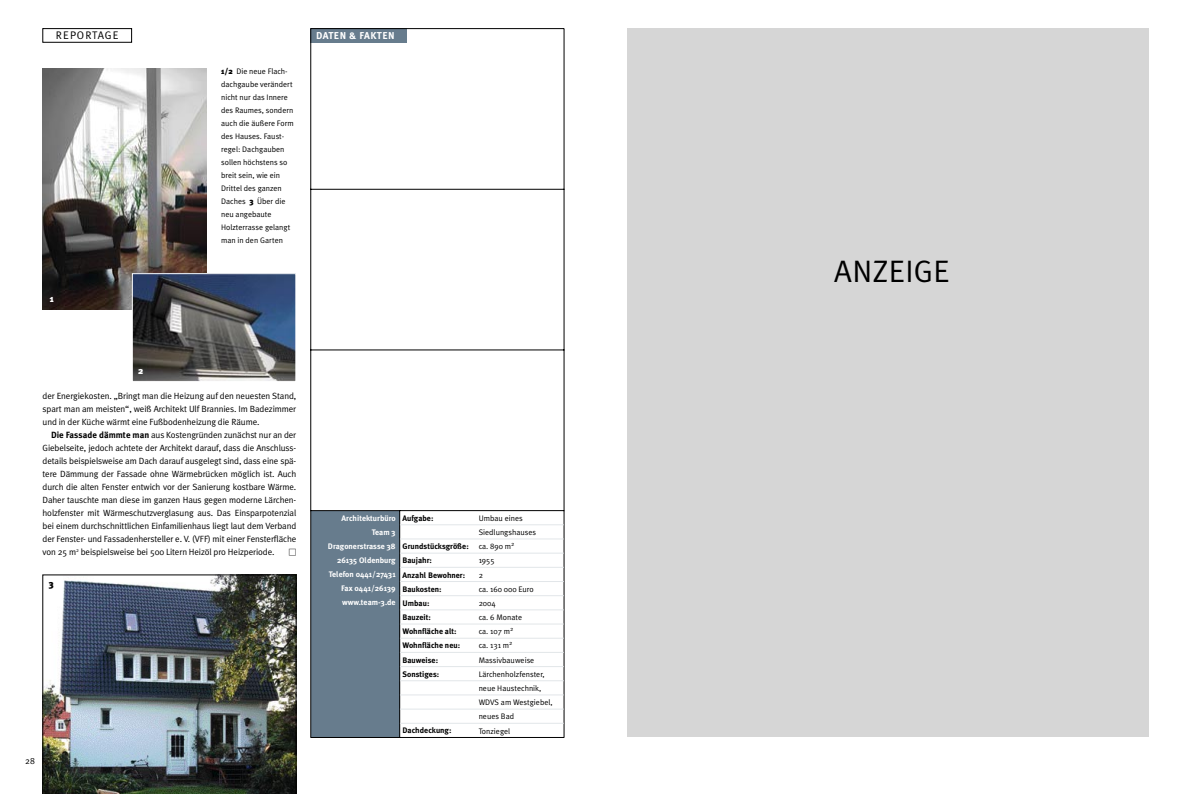
<style>
.page{position:relative;width:1191px;height:794px;background:#fff}
.page>*{position:absolute;margin:0;border:0;box-sizing:border-box;transform-origin:0 0}
._01_Bodycopy{font:31px "Meta Plus Normal";letter-spacing:.02em;color:#000}
.t1{font:11px "Meta Plus Normal";letter-spacing:.085em;color:#000}
._01_Bodycopy-2{font:700 10px "Meta Plus";letter-spacing:.03em;color:#fff}
.t2{font:900 9.5px "Meta Plus";color:#fff}
.t3{font:900 9.5px "Meta Plus";color:#000}
._01_Bodycopy-3{font:9px/13px "Meta Plus Normal";letter-spacing:-.01em;color:#000;text-align:justify}
._06_Bildunterschrift{font:8px/13px "Meta Plus Normal";color:#000}
.t4{font:700 8px "Meta Plus";color:#000}
.Tabelle_Copy{font:700 8px/14px "Meta Plus";color:#fff;text-align:right}
.s1{font-family:"Meta Plus";font-weight:900}
.s2{font-family:"Meta Plus";font-weight:700}
</style>
<div class="page">
<div style="left:626px;top:28px;width:522px;height:709px;background:#d6d6d6"></div>
<div style="left:310px;top:28px;width:97px;height:15px;background:#677c8d"></div>
<div style="left:311px;top:510px;width:89px;height:227px;background:#677c8d"></div>
<hr style="left:310px;top:28px;width:90px;height:1px;background:#000">
<hr style="left:310px;top:29px;width:1px;height:160px;background:#000">
<hr style="left:400px;top:28px;width:76px;height:1px;background:#000">
<hr style="left:476px;top:28px;width:88px;height:1px;background:#000">
<hr style="left:564px;top:29px;width:1px;height:160px;background:#000">
<hr style="left:310px;top:189px;width:90px;height:1px;background:#000">
<hr style="left:310px;top:189px;width:1px;height:161px;background:#000">
<hr style="left:400px;top:189px;width:76px;height:1px;background:#000">
<hr style="left:476px;top:189px;width:88px;height:1px;background:#000">
<hr style="left:564px;top:189px;width:1px;height:161px;background:#000">
<hr style="left:310px;top:350px;width:90px;height:1px;background:#000">
<hr style="left:310px;top:350px;width:1px;height:160px;background:#000">
<hr style="left:400px;top:350px;width:76px;height:1px;background:#000">
<hr style="left:476px;top:350px;width:88px;height:1px;background:#000">
<hr style="left:564px;top:350px;width:1px;height:160px;background:#000">
<hr style="left:310px;top:510px;width:89px;height:1px;background:#000">
<hr style="left:400px;top:510px;width:76px;height:1px;background:#000">
<hr style="left:476px;top:510px;width:88px;height:1px;background:#000">
<svg style="left:310px;top:510px;width:1px;height:227px"></svg>
<svg style="left:399px;top:510px;width:1px;height:228px"></svg>
<svg style="left:564px;top:510px;width:1px;height:227px"></svg>
<hr style="left:310px;top:737px;width:89px;height:1px;background:#000">
<hr style="left:400px;top:737px;width:76px;height:1px;background:#000">
<hr style="left:476px;top:737px;width:88px;height:1px;background:#000">
<hr style="left:400px;top:524px;width:76px;height:1px;background:#e2e6e9">
<hr style="left:476px;top:524px;width:88px;height:1px;background:#e2e6e9">
<hr style="left:400px;top:539px;width:76px;height:1px;background:#e2e6e9">
<hr style="left:476px;top:539px;width:88px;height:1px;background:#e2e6e9">
<hr style="left:400px;top:553px;width:76px;height:1px;background:#e2e6e9">
<hr style="left:476px;top:553px;width:88px;height:1px;background:#e2e6e9">
<hr style="left:400px;top:567px;width:76px;height:1px;background:#e2e6e9">
<hr style="left:476px;top:567px;width:88px;height:1px;background:#e2e6e9">
<hr style="left:400px;top:581px;width:76px;height:1px;background:#e2e6e9">
<hr style="left:476px;top:581px;width:88px;height:1px;background:#e2e6e9">
<hr style="left:400px;top:595px;width:76px;height:1px;background:#e2e6e9">
<hr style="left:476px;top:595px;width:88px;height:1px;background:#e2e6e9">
<hr style="left:400px;top:609px;width:76px;height:1px;background:#e2e6e9">
<hr style="left:476px;top:609px;width:88px;height:1px;background:#e2e6e9">
<hr style="left:400px;top:624px;width:76px;height:1px;background:#e2e6e9">
<hr style="left:476px;top:624px;width:88px;height:1px;background:#e2e6e9">
<hr style="left:400px;top:638px;width:76px;height:1px;background:#e2e6e9">
<hr style="left:476px;top:638px;width:88px;height:1px;background:#e2e6e9">
<hr style="left:400px;top:652px;width:76px;height:1px;background:#e2e6e9">
<hr style="left:476px;top:652px;width:88px;height:1px;background:#e2e6e9">
<hr style="left:400px;top:666px;width:76px;height:1px;background:#e2e6e9">
<hr style="left:476px;top:666px;width:88px;height:1px;background:#e2e6e9">
<hr style="left:400px;top:680px;width:76px;height:1px;background:#e2e6e9">
<hr style="left:476px;top:680px;width:88px;height:1px;background:#e2e6e9">
<hr style="left:400px;top:694px;width:76px;height:1px;background:#e2e6e9">
<hr style="left:476px;top:694px;width:88px;height:1px;background:#e2e6e9">
<hr style="left:400px;top:709px;width:76px;height:1px;background:#e2e6e9">
<hr style="left:476px;top:709px;width:88px;height:1px;background:#e2e6e9">
<hr style="left:400px;top:723px;width:76px;height:1px;background:#e2e6e9">
<hr style="left:476px;top:723px;width:88px;height:1px;background:#e2e6e9">
<img style="left:43px;top:574px;width:253px;height:220px">
<img style="left:43px;top:68px;width:164px;height:241px">
<img style="left:134px;top:275px;width:160px;height:105px">
<div style="left:132px;top:273px;width:164px;height:109px;border:1px solid #fff"></div>
<div style="left:43px;top:28px;width:89px;height:15px;border:1px solid #000"></div>
<p class="t1" style="left:56px;top:29px;width:64px">REPORTAGE</p>
<p class="t2" style="left:50px;top:293px;width:5px">1</p>
<p class="_06_Bildunterschrift" style="left:221px;top:65px;width:74px"><span class="s1">1/2</span> Die neue Flach&shy;dachgaube verändert nicht nur das Innere des Raumes, sondern auch die äußere Form des Hauses. Faust&shy;regel: Dachgauben sollen höchstens so breit sein, wie ein<br>Drittel des ganzen<br>Daches <span class="s1">3</span> Über die neu angebaute<br>Holzterrasse gelangt man in den Garten</p>
<p class="_01_Bodycopy-2" style="left:316px;top:30px;width:80px">DATEN &amp; FAKTEN</p>
<p class="t2" style="left:138px;top:365px;width:7px">2</p>
<p class="_01_Bodycopy-3" style="left:43px;top:389px;width:255px">der Energiekosten. „Bringt man die Heizung auf den neuesten Stand, spart man am meisten“, weiß Architekt Ulf Brannies. Im Badezimmer und in der Küche wärmt eine Fußbodenheizung die Räume.</p>
<p class="_01_Bodycopy-3" style="left:43px;top:428px;width:255px;text-indent:9px"><span class="s2">Die Fassade dämmte man</span> aus Kostengründen zunächst nur an der Giebelseite, jedoch achtete der Architekt darauf, dass die Anschluss&shy;details beispielsweise am Dach darauf ausgelegt sind, dass eine spä&shy;tere Dämmung der Fassade ohne Wärmebrücken möglich ist. Auch durch die alten Fenster entwich vor der Sanierung kostbare Wärme.<br>Daher tauschte man diese im ganzen Haus gegen moderne Lärchen&shy;holzfenster mit Wärmeschutzverglasung aus. Das Einsparpotenzial bei einem durchschnittlichen Einfamilienhaus liegt laut dem Verband der Fenster- und Fassadenhersteller e. V. (VFF) mit einer Fensterfläche von 25 m<sup>2</sup> beispielsweise bei 500 Litern Heizöl pro Heizperiode.</p>
<p class="t3" style="left:49px;top:578px;width:6px">3</p>
<p class="Tabelle_Copy" style="left:328px;top:511px;width:69px">Architekturbüro<br>Team 3<br>Dragonerstrasse 38<br>26135 Oldenburg<br>Telefon 0441/27431<br>Fax 0441/26139 www.team-3.de</p>
<p class="t4" style="left:402px;top:513px;width:32px">Aufgabe:</p>
<p class="_06_Bildunterschrift" style="left:479px;top:511px;width:46px">Umbau eines</p>
<p class="_06_Bildunterschrift" style="left:479px;top:525px;width:59px">Siedlungshauses</p>
<p class="t4" style="left:402px;top:542px;width:68px">Grundstücksgröße:</p>
<p class="_06_Bildunterschrift" style="left:479px;top:540px;width:37px">ca. 890 m<sup>2</sup></p>
<p class="t4" style="left:402px;top:556px;width:31px">Baujahr:</p>
<p class="_06_Bildunterschrift" style="left:479px;top:554px;width:18px">1955</p>
<p class="t4" style="left:402px;top:570px;width:64px">Anzahl Bewohner:</p>
<p class="_06_Bildunterschrift" style="left:479px;top:568px;width:6px">2</p>
<p class="t4" style="left:402px;top:584px;width:41px">Baukosten:</p>
<p class="_06_Bildunterschrift" style="left:479px;top:582px;width:57px">ca. 160 000 Euro</p>
<p class="t4" style="left:402px;top:598px;width:28px">Umbau:</p>
<p class="_06_Bildunterschrift" style="left:479px;top:596px;width:19px">2004</p>
<p class="t4" style="left:402px;top:612px;width:30px">Bauzeit:</p>
<p class="_06_Bildunterschrift" style="left:479px;top:611px;width:45px">ca. 6 Monate</p>
<p class="t4" style="left:402px;top:627px;width:56px">Wohnfläche alt:</p>
<p class="_06_Bildunterschrift" style="left:479px;top:625px;width:36px">ca. 107 m<sup>2</sup></p>
<p class="t4" style="left:402px;top:641px;width:59px">Wohnfläche neu:</p>
<p class="_06_Bildunterschrift" style="left:479px;top:639px;width:35px">ca. 131 m<sup>2</sup></p>
<p class="t4" style="left:402px;top:655px;width:37px">Bauweise:</p>
<p class="_06_Bildunterschrift" style="left:479px;top:653px;width:57px">Massivbauweise</p>
<p class="t4" style="left:402px;top:669px;width:38px">Sonstiges:</p>
<p class="_06_Bildunterschrift" style="left:479px;top:667px;width:67px">Lärchenholzfenster,</p>
<p class="_06_Bildunterschrift" style="left:479px;top:681px;width:64px">neue Haustechnik,</p>
<p class="_06_Bildunterschrift" style="left:479px;top:696px;width:75px">WDVS am Westgiebel,</p>
<p class="_06_Bildunterschrift" style="left:479px;top:710px;width:37px">neues Bad</p>
<p class="t4" style="left:402px;top:726px;width:50px">Dachdeckung:</p>
<p class="_06_Bildunterschrift" style="left:479px;top:724px;width:33px">Tonziegel</p>
<p class="_01_Bodycopy" style="left:834px;top:253px;width:117px">ANZEIGE</p>
</div>
